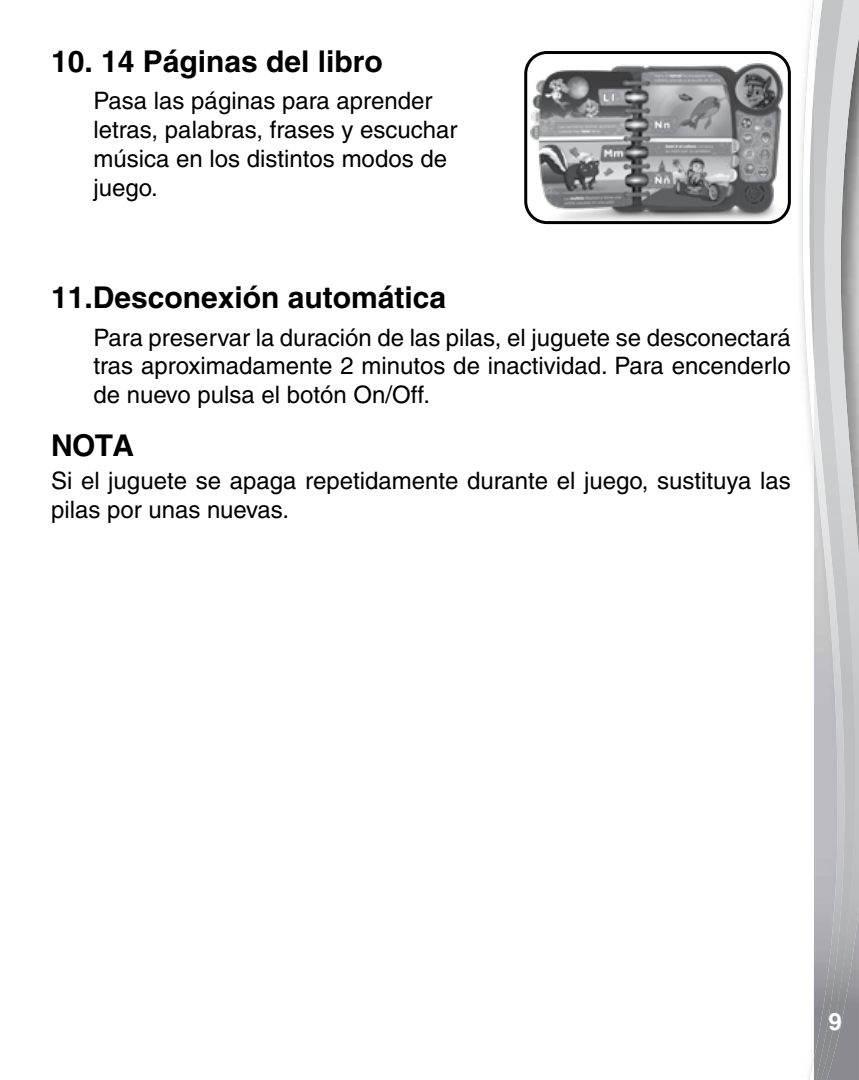
<style>
.page{position:relative;width:859px;height:1080px;background:#fff}
.page>*{position:absolute;margin:0;border:0;box-sizing:border-box;transform-origin:0 0}
.t1{font:700 30px "Helvetica";color:#000}
.t2{font:500 24px/28.8px "Helvetica";color:#000}
.t3{font:700 24px "Helvetica";color:#fff}
</style>
<div class="page">
<svg style="left:802px;top:0;width:12px;height:1080px"></svg>
<img style="left:847px;top:906px;width:12px;height:174px">
<svg style="left:847px;top:0;width:12px;height:906px;background:#b6b7b8"></svg>
<img style="left:814px;top:0;width:33px;height:1080px">
<img style="left:528px;top:55px;width:259px;height:165px">
<div style="left:524px;top:51px;width:267px;height:173px;border:3px solid #000;border-radius:21px"></div>
<p class="t1" style="left:51px;top:43px;width:333px">10. 14 Páginas del libro</p>
<p class="t2" style="left:94px;top:87px;width:366px">Pasa las páginas para aprender letras, palabras, frases y escuchar música en los distintos modos de juego.</p>
<p class="t1" style="left:51px;top:280px;width:397px">11.Desconexión automática</p>
<p class="t2" style="left:94px;top:323px;width:699px;text-align:justify">Para preservar la duración de las pilas, el juguete se desconectará tras aproximadamente 2 minutos de inactividad. Para encenderlo de nuevo pulsa el botón On/Off.</p>
<p class="t1" style="left:51px;top:427px;width:85px">NOTA</p>
<p class="t2" style="left:51px;top:466px;width:741px">Si el juguete se apaga repetidamente durante el juego, sustituya las pilas por unas nuevas.</p>
<p class="t3" style="left:828px;top:1007px;width:15px">9</p>
</div>
